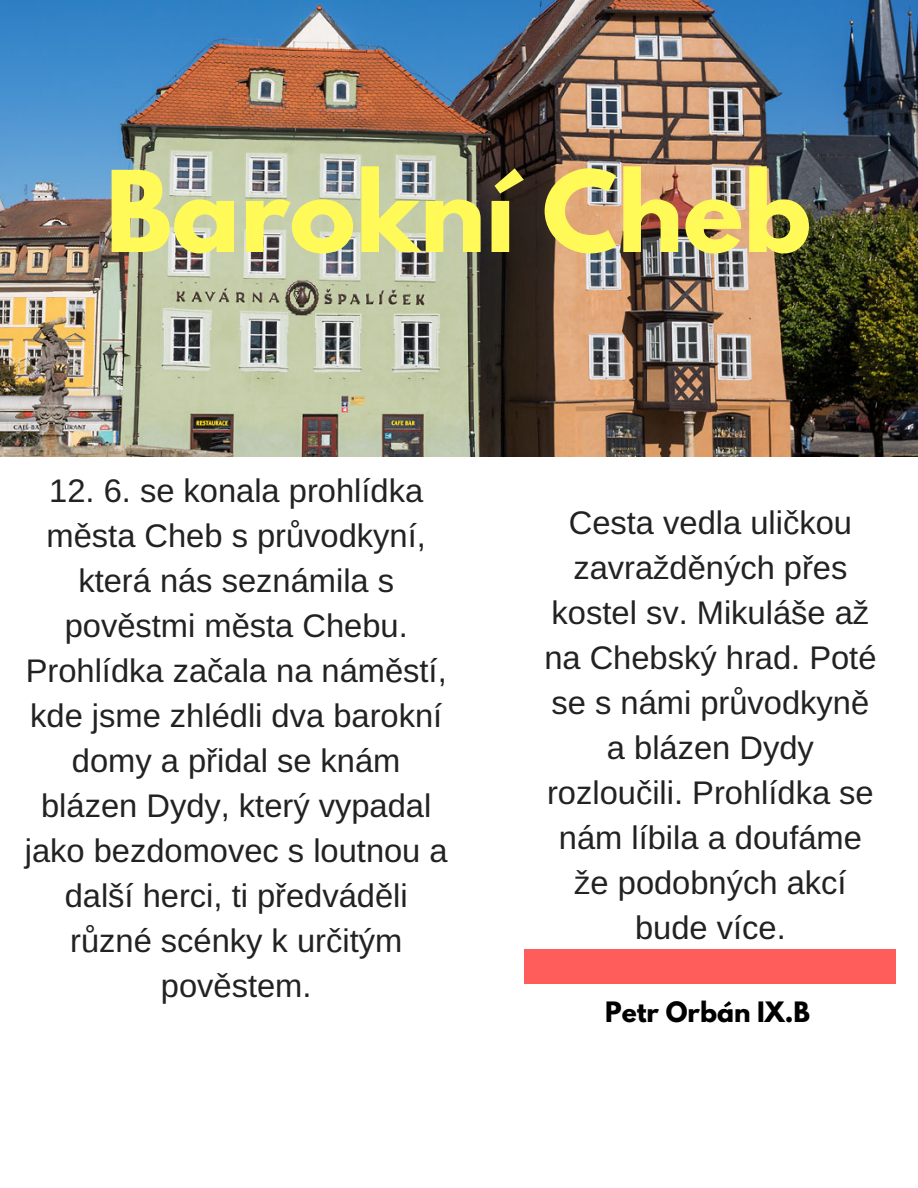
<style>
.page{position:relative;width:918px;height:1188px;background:#fff}
.page>*{position:absolute;margin:0;border:0;box-sizing:border-box;transform-origin:0 0}
.t1{font:700 99.6px "League Spartan";color:#fffa58}
.t2{font:32.7px/45px "Arimo";color:#222;text-align:center}
.t3{font:700 24.9px "League Spartan";color:#000}
.s1{font-family:"Liberation Sans"}
</style>
<div class="page">
<img style="left:0;top:0;width:918px;height:457px">
<div style="left:524px;top:950px;width:371px;height:34px;background:#ff5c5c"></div>
<h1 class="t1" style="left:106px;top:162px;width:707px">Barokní Cheb</h1>
<p class="t2" style="left:25px;top:468px;width:424px">12. 6. se konala prohlídka m<span class="s1">ě</span>sta Cheb s pr<span class="s1">ů</span>vodkyní, která nás seznámila s pov<span class="s1">ě</span>stmi m<span class="s1">ě</span>sta Chebu.<br>Prohlídka za<span class="s1">č</span>ala na nám<span class="s1">ě</span>stí, kde jsme zhlédli dva barokní domy a p<span class="s1">ř</span>idal se knám blázen Dydy, který vypadal jako bezdomovec s loutnou a dal<span class="s1">š</span>í herci, ti p<span class="s1">ř</span>edvád<span class="s1">ě</span>li r<span class="s1">ů</span>zné scénky k ur<span class="s1">č</span>itým pov<span class="s1">ě</span>stem.</p>
<p class="t2" style="left:544px;top:501px;width:334px">Cesta vedla uli<span class="s1">č</span>kou zavra<span class="s1">ž</span>d<span class="s1">ě</span>ných p<span class="s1">ř</span>es kostel sv. Mikulá<span class="s1">š</span>e a<span class="s1">ž </span>na Chebský hrad. Poté se s námi pr<span class="s1">ů</span>vodkyn<span class="s1">ě </span>a blázen Dydy rozlou<span class="s1">č</span>ili. Prohlídka se nám líbila a doufáme <span class="s1">ž</span>e podobných akcí bude více.</p>
<p class="t3" style="left:605px;top:999px;width:206px">Petr Orbán IX.B</p>
</div>
